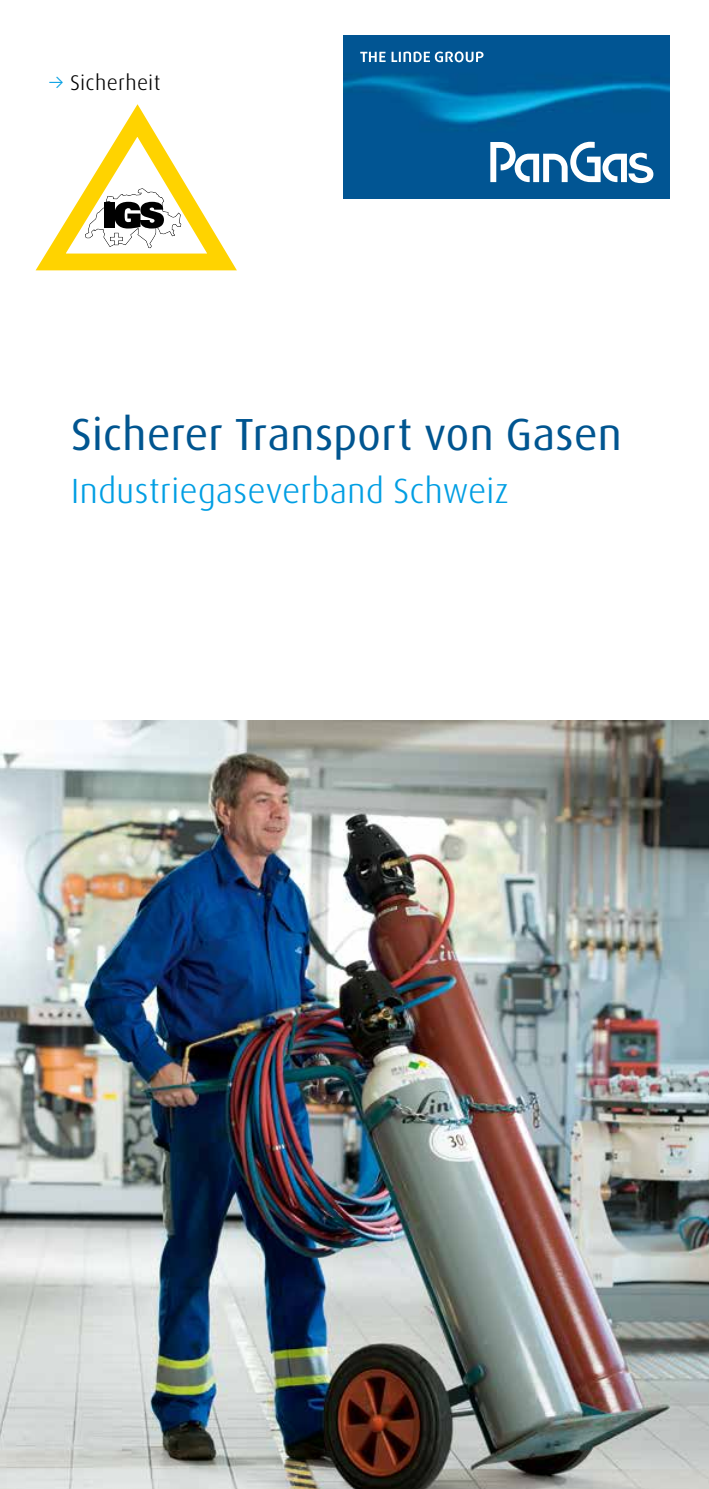
<style>
.page{position:relative;width:709px;height:1489px;background:#fff}
.page>*{position:absolute;margin:0;border:0;box-sizing:border-box;transform-origin:0 0}
.t1{font:45px "Linde Dax Global";letter-spacing:-.005em;color:#005590}
.t2{font:300 35px "Linde Dax Global";letter-spacing:-.005em;color:#009ee3}
.t3{font:300 21.25px "Linde Dax Global";letter-spacing:.01em;color:#000}
.s1{color:#009ee3}
</style>
<div class="page">
<img style="left:344px;top:35px;width:325px;height:163px">
<img style="left:360px;top:51px;width:123px;height:11px">
<img style="left:490px;top:142px;width:163px;height:41px">
<img style="left:0;top:720px;width:709px;height:768px">
<svg style="left:35px;top:104px;width:202px;height:167px"></svg>
<svg style="left:85px;top:188px;width:96px;height:60px"></svg>
<p class="t3" style="left:48px;top:70px;width:114px"><span class="s1">→</span> Sicherheit</p>
<p class="t1" style="left:71px;top:408px;width:553px">Sicherer Transport von Gasen</p>
<p class="t2" style="left:71px;top:470px;width:440px">Industriegaseverband Schweiz</p>
</div>
